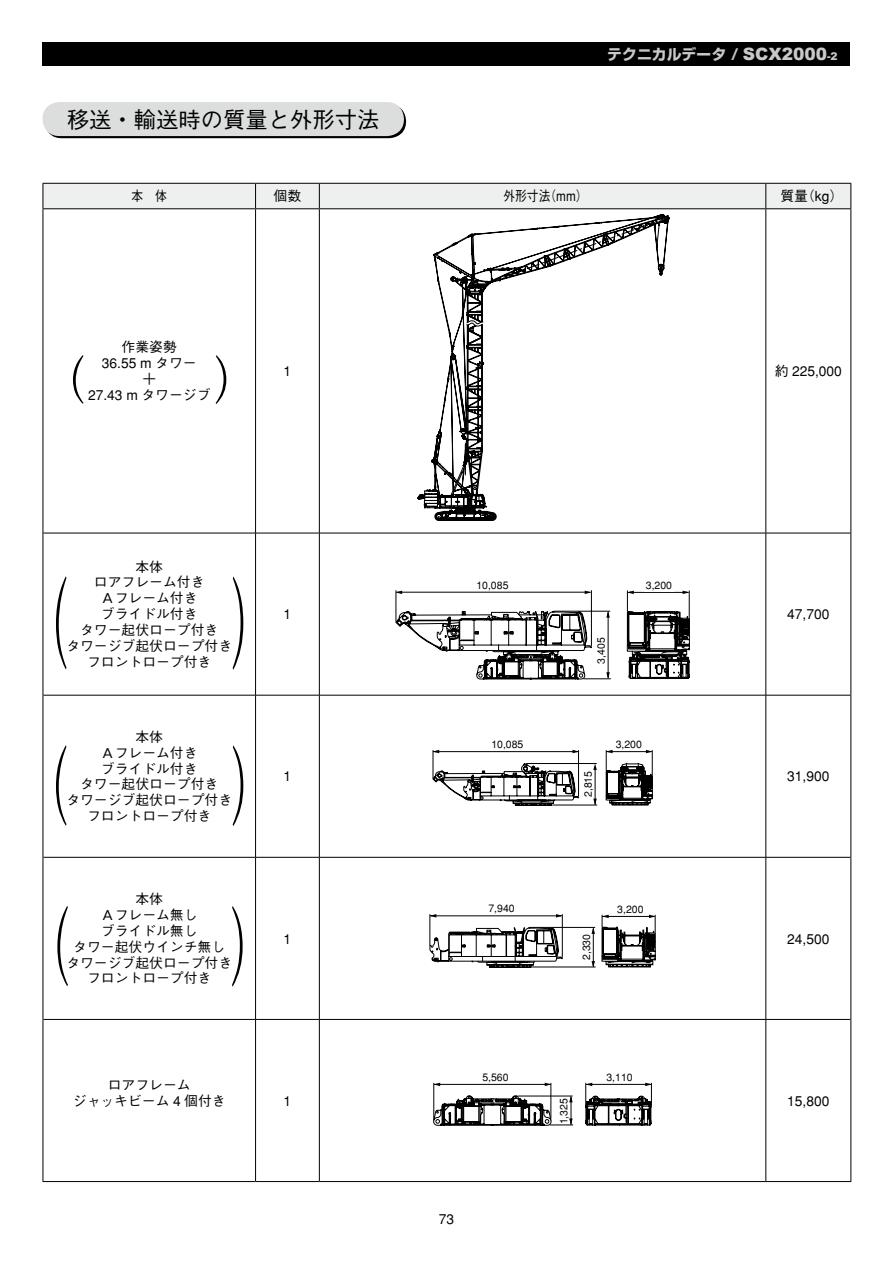
<style>
.page{position:relative;width:893px;height:1263px;background:#fff}
.page>*{position:absolute;margin:0;border:0;box-sizing:border-box;transform-origin:0 0}
.t1{font:500 22.35px "Gothic BBB";color:#000}
.t2{font:700 14.85px "Shin Go";color:#c8c9ca}
.t3{font:500 13.8px/15.9px "Gothic BBB";color:#000;text-align:center}
.t4{font:500 13.8px "Gothic BBB";color:#000;scale:.85 1}
.t5{font:500 10.5px "Gothic BBB";color:#000}
.s1{font-family:"Arial";font-weight:900;font-size:16.95px}
.s2{font-family:"Arial";font-weight:900;font-size:10.65px}
</style>
<div class="page">
<div style="left:43px;top:43px;width:807px;height:23px;background:#000"></div>
<svg style="left:45px;top:104px;width:361px;height:34px"></svg>
<div style="left:43px;top:102px;width:361px;height:34px;background:#dcdddd;border-radius:17px"></div>
<hr style="left:43px;top:209px;width:1px;height:324px;background:#000">
<hr style="left:850px;top:209px;width:1px;height:324px;background:#000">
<hr style="left:43px;top:533px;width:1px;height:162px;background:#000">
<hr style="left:850px;top:533px;width:1px;height:162px;background:#000">
<hr style="left:43px;top:695px;width:1px;height:162px;background:#000">
<hr style="left:850px;top:695px;width:1px;height:162px;background:#000">
<hr style="left:43px;top:857px;width:1px;height:162px;background:#000">
<hr style="left:850px;top:857px;width:1px;height:162px;background:#000">
<hr style="left:43px;top:1019px;width:1px;height:162px;background:#000">
<hr style="left:850px;top:1019px;width:1px;height:162px;background:#000">
<hr style="left:43px;top:1181px;width:213px;height:1px;background:#000">
<hr style="left:256px;top:1181px;width:63px;height:1px;background:#000">
<hr style="left:319px;top:1181px;width:447px;height:1px;background:#000">
<hr style="left:766px;top:1181px;width:85px;height:1px;background:#000">
<hr style="left:255px;top:209px;width:1px;height:324px;background:#000">
<hr style="left:319px;top:209px;width:1px;height:324px;background:#000">
<hr style="left:766px;top:209px;width:1px;height:324px;background:#000">
<hr style="left:43px;top:533px;width:213px;height:1px;background:#000">
<hr style="left:256px;top:533px;width:63px;height:1px;background:#000">
<hr style="left:255px;top:533px;width:1px;height:162px;background:#000">
<hr style="left:319px;top:533px;width:447px;height:1px;background:#000">
<hr style="left:319px;top:533px;width:1px;height:162px;background:#000">
<hr style="left:766px;top:533px;width:84px;height:1px;background:#000">
<hr style="left:766px;top:533px;width:1px;height:162px;background:#000">
<hr style="left:43px;top:695px;width:213px;height:1px;background:#000">
<hr style="left:256px;top:695px;width:63px;height:1px;background:#000">
<hr style="left:255px;top:695px;width:1px;height:162px;background:#000">
<hr style="left:319px;top:695px;width:447px;height:1px;background:#000">
<hr style="left:319px;top:695px;width:1px;height:162px;background:#000">
<hr style="left:766px;top:695px;width:84px;height:1px;background:#000">
<hr style="left:766px;top:695px;width:1px;height:162px;background:#000">
<hr style="left:43px;top:857px;width:213px;height:1px;background:#000">
<hr style="left:256px;top:857px;width:63px;height:1px;background:#000">
<hr style="left:255px;top:857px;width:1px;height:162px;background:#000">
<hr style="left:319px;top:857px;width:447px;height:1px;background:#000">
<hr style="left:319px;top:857px;width:1px;height:162px;background:#000">
<hr style="left:766px;top:857px;width:84px;height:1px;background:#000">
<hr style="left:766px;top:857px;width:1px;height:162px;background:#000">
<hr style="left:43px;top:1019px;width:213px;height:1px;background:#000">
<hr style="left:256px;top:1019px;width:63px;height:1px;background:#000">
<hr style="left:255px;top:1020px;width:1px;height:161px;background:#000">
<hr style="left:319px;top:1019px;width:447px;height:1px;background:#000">
<hr style="left:319px;top:1020px;width:1px;height:161px;background:#000">
<hr style="left:766px;top:1019px;width:84px;height:1px;background:#000">
<hr style="left:766px;top:1020px;width:1px;height:161px;background:#000">
<svg style="left:396px;top:591px;width:294px;height:88px"></svg>
<hr style="left:553px;top:805px;width:44px;height:1px;background:#000">
<svg style="left:433px;top:750px;width:220px;height:55px"></svg>
<hr style="left:532px;top:967px;width:63px;height:1px;background:#000">
<svg style="left:430px;top:914px;width:226px;height:53px"></svg>
<svg style="left:433px;top:1083px;width:219px;height:43px"></svg>
<svg style="left:56px;top:576px;width:10px;height:93px"></svg>
<svg style="left:233px;top:576px;width:10px;height:94px"></svg>
<svg style="left:56px;top:745px;width:10px;height:81px"></svg>
<svg style="left:233px;top:745px;width:10px;height:81px"></svg>
<svg style="left:43px;top:183px;width:808px;height:338px"></svg>
<svg style="left:57px;top:906px;width:11px;height:80px"></svg>
<svg style="left:232px;top:906px;width:11px;height:80px"></svg>
<h1 class="t1" style="left:67px;top:106px;width:314px">移送・輸送時の質量と外形寸法</h1>
<p class="t2" style="left:607px;top:44px;width:232px">テクニカルデータ / <span class="s1">SCX2000</span><span class="s2">-2</span></p>
<p class="t4" style="left:132px;top:188px;width:43px">本　体</p>
<p class="t3" style="left:274px;top:189px;width:29px">個数</p>
<p class="t4" style="left:503px;top:188px;width:101px">外形寸法（mm）</p>
<p class="t3" style="left:780px;top:189px;width:64px">質量（kg）</p>
<p class="t3" style="left:88px;top:340px;width:124px">作業姿勢<br>36.55 m タワー<br>＋<br>27.43 m タワージブ</p>
<p class="t3" style="left:284px;top:364px;width:9px">1</p>
<p class="t3" style="left:775px;top:364px;width:69px">約 225,000</p>
<p class="t3" style="left:66px;top:559px;width:167px">本体<br>ロアフレーム付き<br>Ａフレーム付き<br>ブライドル付き<br>タワー起伏ロープ付き<br>タワージブ起伏ロープ付きフロントロープ付き</p>
<p class="t3" style="left:66px;top:729px;width:167px">本体<br>Ａフレーム付き<br>ブライドル付き<br>タワー起伏ロープ付き<br>タワージブ起伏ロープ付きフロントロープ付き</p>
<p class="t3" style="left:66px;top:891px;width:167px">本体<br>Ａフレーム無し<br>ブライドル無し<br>タワー起伏ウインチ無しタワージブ起伏ロープ付きフロントロープ付き</p>
<p class="t3" style="left:73px;top:1077px;width:154px">ロアフレーム<br>ジャッキビーム 4 個付き</p>
<p class="t3" style="left:284px;top:607px;width:9px">1</p>
<p class="t3" style="left:284px;top:769px;width:9px">1</p>
<p class="t3" style="left:284px;top:931px;width:9px">1</p>
<p class="t3" style="left:284px;top:1093px;width:9px">1</p>
<p class="t5" style="left:476px;top:579px;width:34px">10,085</p>
<p class="t5" style="left:595px;top:663px;width:28px;rotate:-90deg">3,405</p>
<p class="t5" style="left:646px;top:579px;width:28px">3,200</p>
<p class="t3" style="left:787px;top:607px;width:44px">47,700</p>
<p class="t5" style="left:491px;top:738px;width:34px">10,085</p>
<p class="t5" style="left:616px;top:738px;width:28px">3,200</p>
<p class="t5" style="left:582px;top:797px;width:28px;rotate:-90deg">2,815</p>
<p class="t3" style="left:787px;top:769px;width:44px">31,900</p>
<p class="t5" style="left:488px;top:902px;width:28px">7,940</p>
<p class="t5" style="left:617px;top:903px;width:28px">3,200</p>
<p class="t5" style="left:580px;top:960px;width:28px;rotate:-90deg">2,330</p>
<p class="t3" style="left:787px;top:931px;width:44px">24,500</p>
<p class="t5" style="left:482px;top:1071px;width:28px">5,560</p>
<p class="t5" style="left:606px;top:1071px;width:28px">3,110</p>
<p class="t5" style="left:558px;top:1124px;width:28px;rotate:-90deg">1,325</p>
<p class="t3" style="left:787px;top:1093px;width:44px">15,800</p>
<p class="t3" style="left:439px;top:1211px;width:17px">73</p>
</div>
